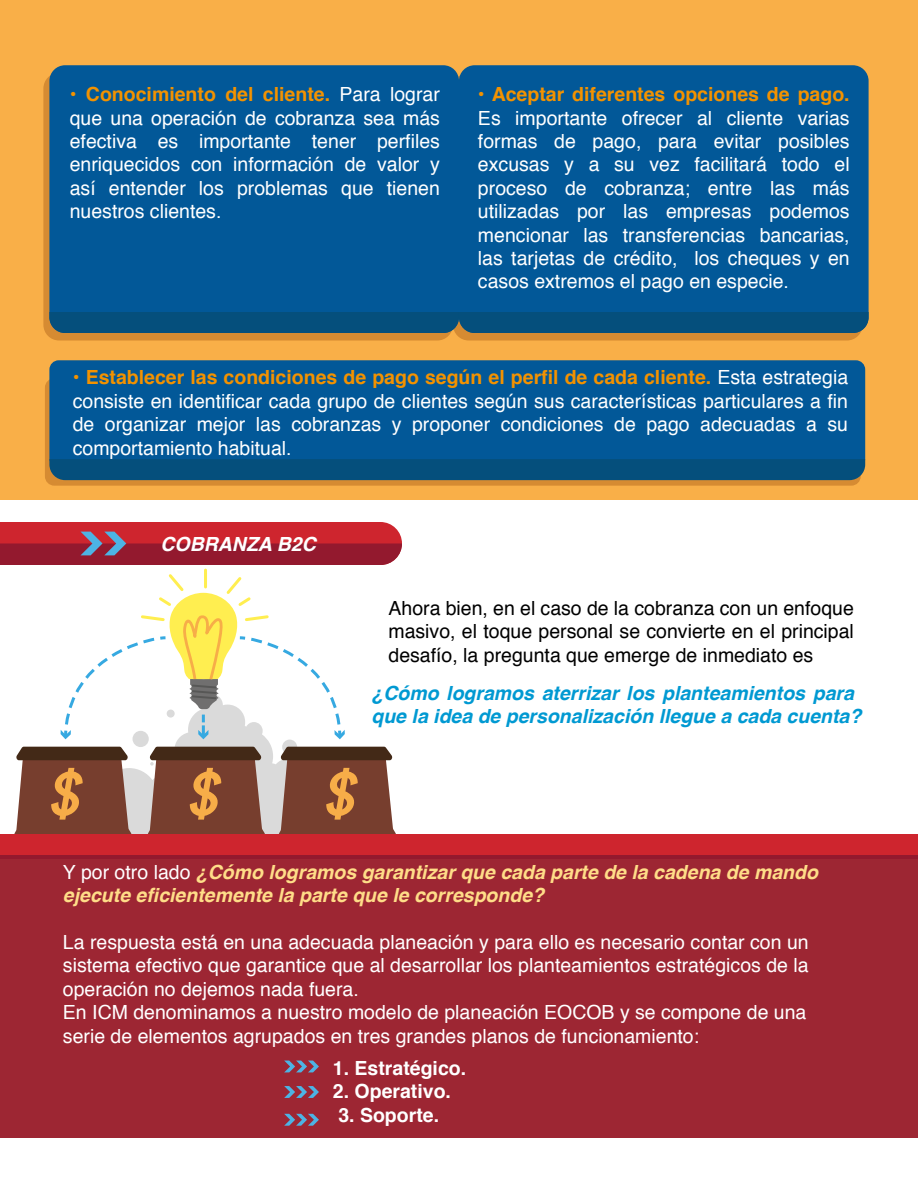
<style>
.page{position:relative;width:918px;height:1188px;background:#fff}
.page>*{position:absolute;margin:0;border:0;box-sizing:border-box;transform-origin:0 0}
.t1{font:italic 700 66.3px "Caviar Dreams";color:#f7ad48}
.t2{font:19.5px/23.4px "Helvetica";color:#fff;text-align:justify}
.t3{font:19.5px/23.4px "Helvetica";color:#000;text-align:justify}
.t4{font:italic 700 19.5px/23.4px "Helvetica";color:#fd8}
.t5{font:italic 700 19.5px/23.4px "Helvetica";color:#0099d2}
.t6{font:700 19.5px "Helvetica";color:#fff}
.t7{font:700 19.5px "Helvetica";color:#f39200}
.t8{font:italic 700 19.5px "Helvetica";color:#fff}
.s1{font-weight:700;color:#f39200}
.s2{font-weight:400;font-style:normal;color:#fff}
</style>
<div class="page">
<div style="left:0;top:0;width:917px;height:500px;background:#f9af48"></div>
<svg style="left:45px;top:378px;width:816px;height:108px;fill:#d68b32"></svg>
<svg style="left:0;top:522px;width:402px;height:43px"></svg>
<div style="left:43px;top:73px;width:817px;height:267px;background:#d68b32"></div>
<div style="left:49px;top:65px;width:410px;height:268px;background:#025898;border-radius:16px"></div>
<div style="left:49px;top:360px;width:816px;height:108px;background:#025898;border-radius:9px"></div>
<div style="left:49px;top:459px;width:816px;height:21px;background:#054f7c"></div>
<div style="left:459px;top:65px;width:410px;height:268px;background:#025898;border-radius:16px"></div>
<div style="left:49px;top:312px;width:820px;height:21px;background:#054f7c"></div>
<svg style="left:13px;top:574px;width:384px;height:261px"></svg>
<hr style="left:204px;top:570px;width:3px;height:17px;background:#ffee50">
<div style="left:0;top:858px;width:917px;height:280px;background:#9d2633"></div>
<div style="left:0;top:835px;width:917px;height:20px;background:#ce252e"></div>
<hr style="left:0;top:855px;width:917px;height:4px;background:#93192e">
<svg style="left:284px;top:1061px;width:35px;height:11px"></svg>
<svg style="left:284px;top:1086px;width:35px;height:12px"></svg>
<svg style="left:284px;top:1114px;width:35px;height:12px"></svg>
<p class="t2" style="left:70px;top:83px;width:372px"><span class="s1">• Conocimiento del cliente.</span> Para lograr que una operación de cobranza sea más efectiva es importante tener perfiles enriquecidos con información de valor y así entender los problemas que tienen nuestros clientes.</p>
<p class="t7" style="left:478px;top:79px;width:373px">• Aceptar diferentes opciones de pago.</p>
<p class="t2" style="left:478px;top:107px;width:373px">Es importante ofrecer al cliente varias formas de pago, para evitar posibles excusas y a su vez facilitará todo el proceso de cobranza; entre las más utilizadas por las empresas podemos mencionar las transferencias bancarias, las tarjetas de crédito, los cheques y en casos extremos el pago en especie.</p>
<p class="t2" style="left:73px;top:367px;width:777px"><span class="s1">• Establecer las condiciones de pago según el perfil de cada cliente.</span> Esta estrategia consiste en identificar cada grupo de clientes según sus características particulares a fin de organizar mejor las cobranzas y proponer condiciones de pago adecuadas a su comportamiento habitual.</p>
<p class="t8" style="left:161px;top:528px;width:157px">COBRANZA B2C</p>
<p class="t3" style="left:388px;top:597px;width:467px">Ahora bien, en el caso de la cobranza con un enfoque masivo, el toque personal se convierte en el principal desafío, la pregunta que emerge de inmediato es</p>
<p class="t5" style="left:371px;top:681px;width:491px">¿Cómo logramos aterrizar los planteamientos para que la idea de personalización llegue a cada cuenta?</p>
<h1 class="t1" style="left:47px;top:755px;width:32px">$</h1>
<h1 class="t1" style="left:186px;top:755px;width:32px">$</h1>
<h1 class="t1" style="left:322px;top:755px;width:32px">$</h1>
<p class="t4" style="left:63px;top:860px;width:756px"><span class="s2">Y por otro lado</span> ¿Cómo logramos garantizar que cada parte de la cadena de mando ejecute eficientemente la parte que le corresponde?</p>
<p class="t2" style="left:63px;top:931px;width:747px;text-align:left">La respuesta está en una adecuada planeación y para ello es necesario contar con un sistema efectivo que garantice que al desarrollar los planteamientos estratégicos de la operación no dejemos nada fuera.<br>En ICM denominamos a nuestro modelo de planeación EOCOB y se compone de una serie de elementos agrupados en tres grandes planos de funcionamiento:</p>
<p class="t6" style="left:333px;top:1052px;width:135px">1. Estratégico.</p>
<p class="t6" style="left:333px;top:1076px;width:120px">2. Operativo.</p>
<p class="t6" style="left:338px;top:1099px;width:102px">3. Soporte.</p>
</div>
